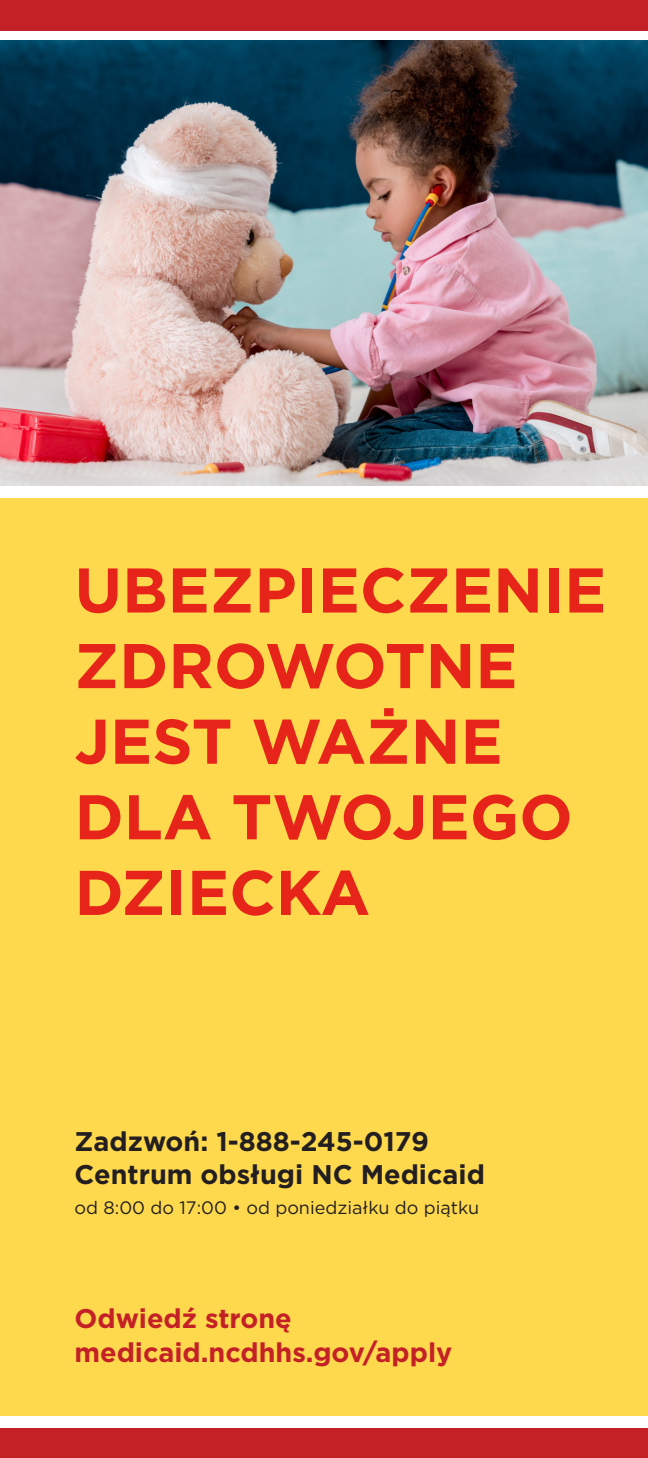
<style>
.page{position:relative;width:648px;height:1458px;background:#fff}
.page>*{position:absolute;margin:0;border:0;box-sizing:border-box;transform-origin:0 0}
.t1{font:700 63px/75.6px "Gotham";color:#e72419}
.t2{font:700 27px "Gotham";color:#231f20}
.t3{font:700 27px/33.8px "Gotham";color:#c42127}
.t4{font:18px "Gotham";color:#231f20}
</style>
<div class="page">
<div style="left:0;top:499px;width:648px;height:917px;background:#fed84d"></div>
<div style="left:0;top:1429px;width:648px;height:29px;background:#c42127"></div>
<div style="left:0;top:0;width:648px;height:30px;background:#c42127"></div>
<img style="left:0;top:40px;width:648px;height:446px">
<p class="t1" style="left:75px;top:552px;width:533px">UBEZPIECZENIE</p>
<p class="t1" style="left:75px;top:628px;width:445px">ZDROWOTNE<br>JEST WAŻNE</p>
<p class="t1" style="left:75px;top:779px;width:500px">DLA TWOJEGO</p>
<p class="t1" style="left:75px;top:854px;width:297px">DZIECKA</p>
<p class="t2" style="left:75px;top:1123px;width:356px">Zadzwoń: 1-888-245-0179</p>
<p class="t2" style="left:75px;top:1157px;width:412px">Centrum obsługi NC Medicaid</p>
<p class="t4" style="left:75px;top:1196px;width:406px">od 8:00 do 17:00 • od poniedziałku do piątku</p>
<p class="t3" style="left:75px;top:1302px;width:379px">Odwiedź stronę medicaid.ncdhhs.gov/apply</p>
</div>
